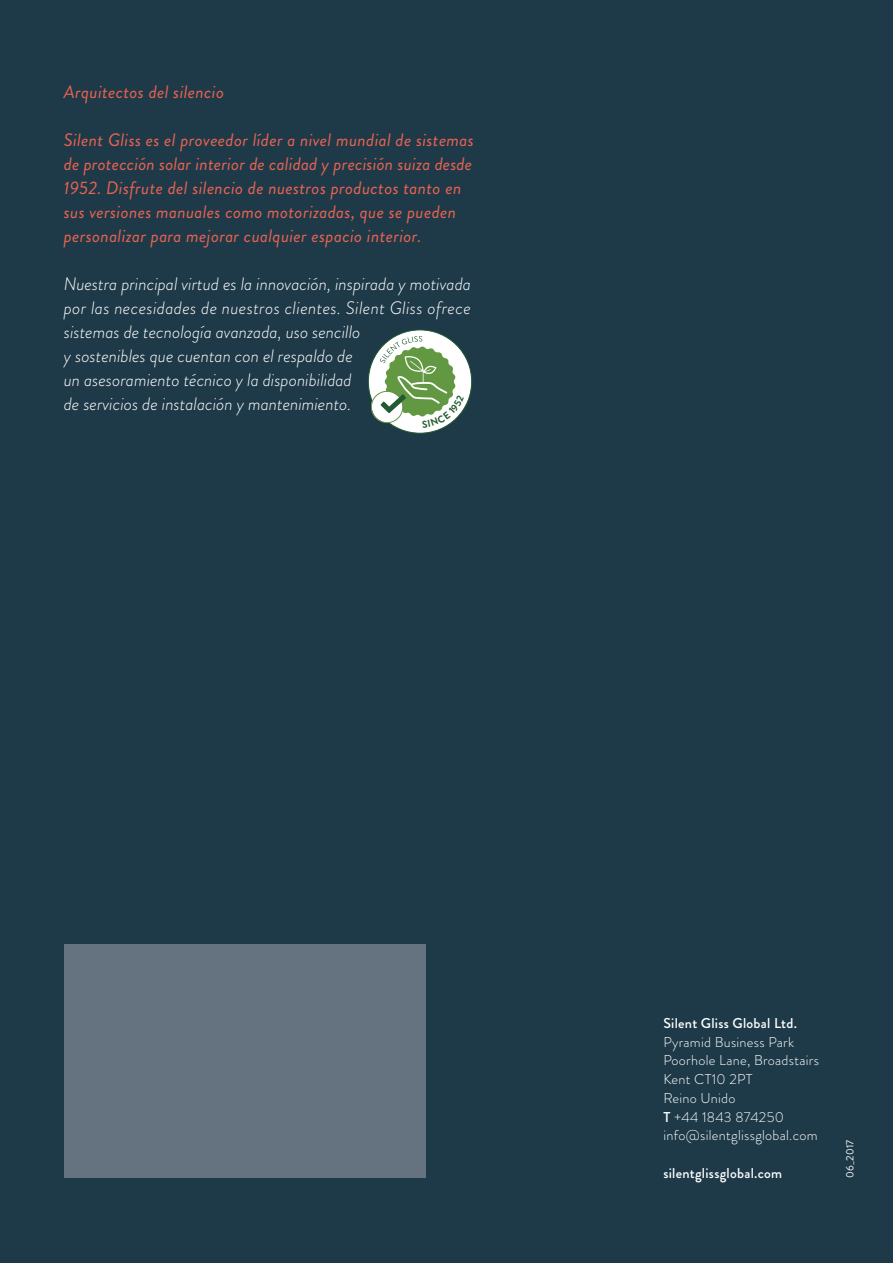
<style>
.page{position:relative;width:893px;height:1263px;background:#1e3a48}
.page>*{position:absolute;margin:0;border:0;box-sizing:border-box;transform-origin:0 0}
.t1{font:italic 18px/24px "Brandon Grotesque";letter-spacing:.02em;color:#ec6252}
.t2{font:italic 300 18px/24px "Brandon Grotesque";color:#fff}
.t3{font:300 14.25px/18.8px "Brandon Grotesque";letter-spacing:.02em;color:#fff}
.t4{font:500 14.25px "Brandon Grotesque";letter-spacing:.02em;color:#fff}
.t5{font:10.5px "Brandon Grotesque";letter-spacing:.02em;color:#fff}
.s1{font-weight:500}
</style>
<div class="page">
<div style="left:64px;top:944px;width:361px;height:234px;background:#65727f"></div>
<svg style="left:368px;top:329px;width:104px;height:105px"></svg>
<p class="t1" style="left:64px;top:80px;width:162px">Arquitectos del silencio</p>
<p class="t1" style="left:64px;top:128px;width:412px">Silent Gliss es el proveedor líder a nivel mundial de sistemas de protección solar interior de calidad y precisión suiza desde 1952. Disfrute del silencio de nuestros productos tanto en sus versiones manuales como motorizadas, que se pueden personalizar para mejorar cualquier espacio interior.</p>
<p class="t2" style="left:64px;top:272px;width:409px">Nuestra principal virtud es la innovación, inspirada y motivada por las necesidades de nuestros clientes. Silent Gliss ofrece sistemas de tecnología avanzada, uso sencillo<br>y sostenibles que cuentan con el respaldo de<br>un asesoramiento técnico y la disponibilidad<br>de servicios de instalación y mantenimiento.</p>
<p class="t4" style="left:663px;top:1013px;width:135px">Silent Gliss Global Ltd.</p>
<p class="t3" style="left:663px;top:1032px;width:157px">Pyramid Business Park<br>Poorhole Lane, Broadstairs<br>Kent CT10 2PT<br>Reino Unido<br><span class="s1">T</span> +44 1843 874250 info@silentglissglobal.com</p>
<p class="t4" style="left:663px;top:1163px;width:120px">silentglissglobal.com</p>
<p class="t5" style="left:843px;top:1178px;width:40px;rotate:-90deg">06_2017</p>
</div>
